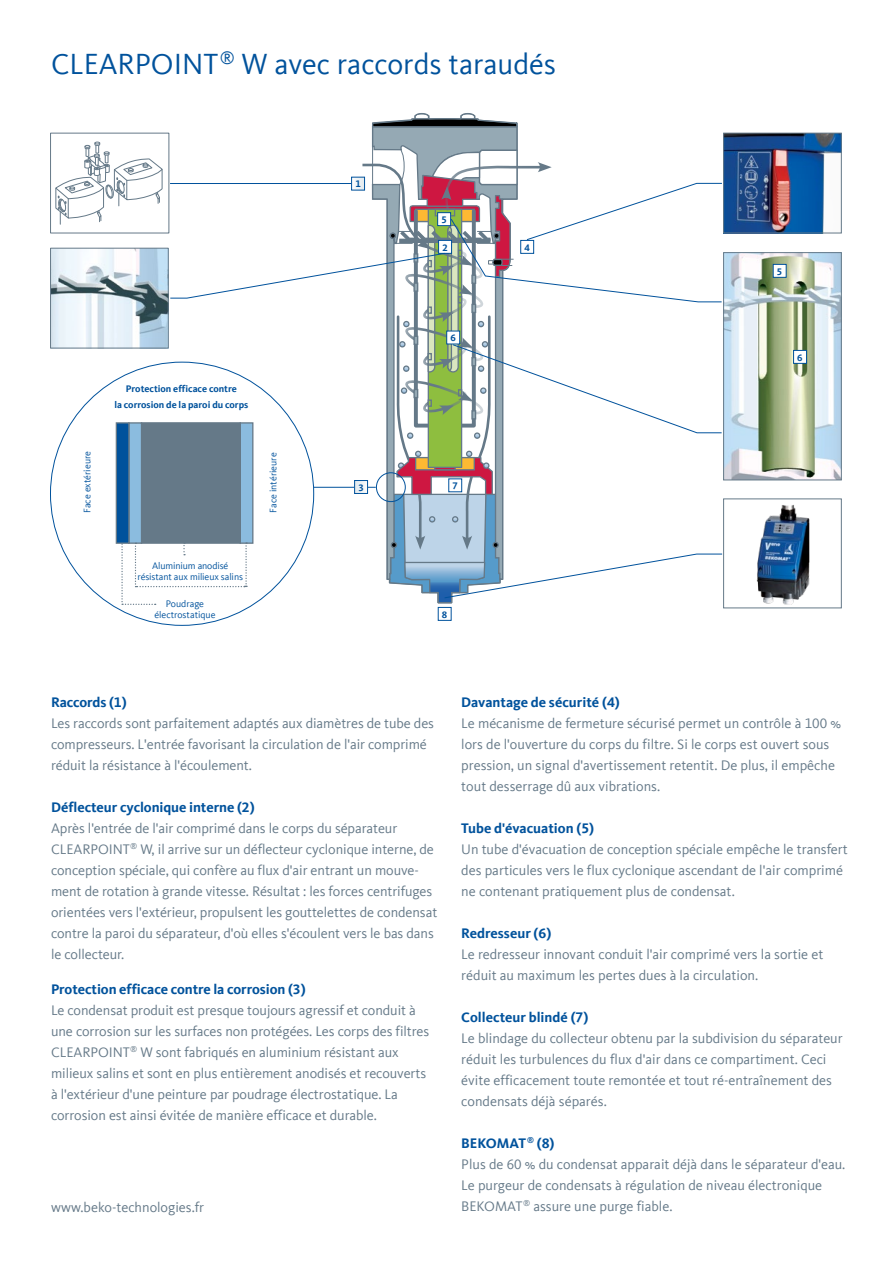
<style>
.page{position:relative;width:893px;height:1263px;background:#fff}
.page>*{position:absolute;margin:0;border:0;box-sizing:border-box;transform-origin:0 0}
.t1{font:30px "Kievit Offc Pro";color:#00529c}
.t2{font:14.25px/21px "Kievit Offc Pro";letter-spacing:-.005em;color:#657988}
.t3{font:700 14.25px "Kievit Offc Pro";letter-spacing:-.005em;color:#00529c}
.t4{font:9.75px/11.1px "Kievit Offc Pro";letter-spacing:-.005em;color:#00529c;text-align:center}
.t5{font:700 9.75px/16px "Kievit Offc Pro";color:#00529c;text-align:center}
.s1{font-weight:700;color:#00529c}
</style>
<div class="page">
<img style="left:725px;top:254px;width:115px;height:224px">
<div style="left:723px;top:252px;width:119px;height:228px;border:1px solid #657988"></div>
<div style="left:773px;top:264px;width:13px;height:13px;background:#fff"></div>
<div style="left:773px;top:264px;width:14px;height:14px;border:1px solid #00529c"></div>
<div style="left:794px;top:350px;width:12px;height:13px;background:#fff"></div>
<div style="left:793px;top:350px;width:14px;height:14px;border:1px solid #00529c"></div>
<img style="left:52px;top:250px;width:3px;height:96px">
<img style="left:725px;top:135px;width:115px;height:96px">
<div style="left:723px;top:133px;width:119px;height:100px;border:1px solid #657988"></div>
<img style="left:756px;top:504px;width:54px;height:101px">
<div style="left:723px;top:499px;width:119px;height:109px;border:1px solid #657988"></div>
<div style="left:438px;top:607px;width:14px;height:14px;border:1px solid #00529c"></div>
<svg style="left:55px;top:113px;width:668px;height:492px"></svg>
<div style="left:50px;top:133px;width:119px;height:100px;border:1px solid #657988"></div>
<h1 class="t1" style="left:51px;top:46px;width:507px">CLEARPOINT<sup>®</sup> W avec raccords taraudés</h1>
<p class="t5" style="left:114px;top:380px;width:135px">Protection efficace contre<br>la corrosion de la paroi du corps</p>
<p class="t4" style="left:82px;top:513px;width:63px;rotate:-90deg">Face extérieure</p>
<p class="t4" style="left:268px;top:513px;width:62px;rotate:-90deg">Face intérieure</p>
<p class="t4" style="left:137px;top:560px;width:107px">Aluminium anodisé résistant aux milieux salins</p>
<p class="t4" style="left:154px;top:598px;width:63px">Poudrage électrostatique</p>
<p class="t5" style="left:355px;top:176px;width:7px">1</p>
<p class="t5" style="left:441px;top:211px;width:7px">5</p>
<p class="t5" style="left:442px;top:239px;width:7px">2</p>
<p class="t5" style="left:524px;top:239px;width:7px">4</p>
<p class="t5" style="left:450px;top:330px;width:7px">6</p>
<p class="t5" style="left:358px;top:479px;width:7px">3</p>
<p class="t5" style="left:452px;top:478px;width:7px">7</p>
<p class="t5" style="left:442px;top:606px;width:7px">8</p>
<p class="t5" style="left:777px;top:263px;width:7px">5</p>
<p class="t5" style="left:797px;top:349px;width:7px">6</p>
<p class="t3" style="left:51px;top:693px;width:77px">Raccords (1)</p>
<p class="t2" style="left:51px;top:712px;width:384px">Les raccords sont parfaitement adaptés aux diamètres de tube des compresseurs. L'entrée favorisant la circulation de l'air comprimé réduit la résistance à l'écoulement.</p>
<p class="t3" style="left:51px;top:798px;width:205px">Déflecteur cyclonique interne (2)</p>
<p class="t2" style="left:51px;top:817px;width:388px">Après l'entrée de l'air comprimé dans le corps du séparateur CLEARPOINT<sup>®</sup> W, il arrive sur un déflecteur cyclonique interne, de conception spéciale, qui confère au flux d'air entrant un mouve&shy;ment de rotation à grande vitesse. Résultat : les forces centrifuges orientées vers l'extérieur, propulsent les gouttelettes de condensat contre la paroi du séparateur, d'où elles s'écoulent vers le bas dans le collecteur.</p>
<p class="t3" style="left:51px;top:980px;width:256px">Protection efficace contre la corrosion (3)</p>
<p class="t2" style="left:51px;top:999px;width:380px">Le condensat produit est presque toujours agressif et conduit à une corrosion sur les surfaces non protégées. Les corps des filtres CLEARPOINT<sup>®</sup> W sont fabriqués en aluminium résistant aux milieux salins et sont en plus entièrement anodisés et recouverts à l'extérieur d'une peinture par poudrage électrostatique. La corrosion est ainsi évitée de manière efficace et durable.</p>
<p class="t2" style="left:51px;top:1196px;width:155px">www.beko-technologies.fr</p>
<p class="t3" style="left:461px;top:693px;width:160px">Davantage de sécurité (4)</p>
<p class="t2" style="left:461px;top:712px;width:381px">Le mécanisme de fermeture sécurisé permet un contrôle à 100 % lors de l'ouverture du corps du filtre. Si le corps est ouvert sous pression, un signal d'avertissement retentit. De plus, il empêche tout desserrage dû aux vibrations.</p>
<p class="t3" style="left:461px;top:819px;width:134px">Tube d'évacuation (5)</p>
<p class="t2" style="left:461px;top:838px;width:388px">Un tube d'évacuation de conception spéciale empêche le transfert des particules vers le flux cyclonique ascendant de l'air comprimé ne contenant pratiquement plus de condensat.</p>
<p class="t3" style="left:461px;top:924px;width:92px">Redresseur (6)</p>
<p class="t2" style="left:461px;top:943px;width:364px">Le redresseur innovant conduit l'air comprimé vers la sortie et réduit au maximum les pertes dues à la circulation.</p>
<p class="t3" style="left:461px;top:1008px;width:129px">Collecteur blindé (7)</p>
<p class="t2" style="left:461px;top:1027px;width:383px">Le blindage du collecteur obtenu par la subdivision du séparateur réduit les turbulences du flux d'air dans ce compartiment. Ceci évite efficacement toute remontée et tout ré-entraînement des condensats déjà séparés.</p>
<p class="t2" style="left:461px;top:1132px;width:386px"><span class="s1">BEKOMAT</span><sup>®</sup> <span class="s1">(8)<br></span>Plus de 60 % du condensat apparait déjà dans le séparateur d'eau.<br>Le purgeur de condensats à régulation de niveau électronique BEKOMAT<sup>®</sup> assure une purge fiable.</p>
</div>
